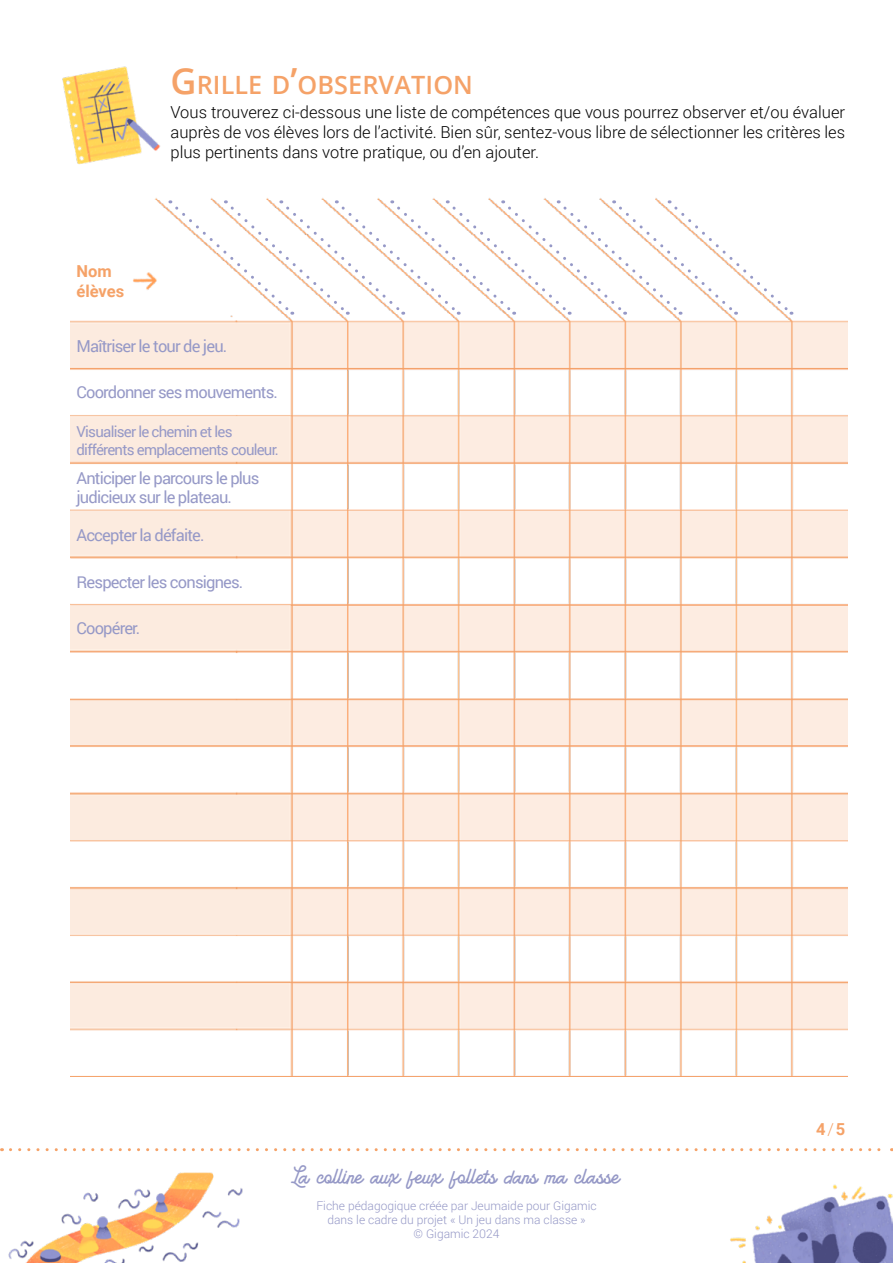
<style>
.page{position:relative;width:893px;height:1263px;background:#fff}
.page>*{position:absolute;margin:0;border:0;box-sizing:border-box;transform-origin:0 0}
.t1{font:600 25.2px "Open Sans";letter-spacing:.005em;color:#f5a268}
.t2{font:24px "American Lemon";color:#9699c7}
.t3{font:300 16.5px/19.8px "Roboto";color:#000;text-align:justify}
.t4{font:16.5px/19.5px "Roboto";letter-spacing:-.05em;color:#9699c7}
.t5{font:700 16.5px/19.8px "Roboto";color:#f5a268}
.t6{font:15px/18px "Roboto";letter-spacing:-.05em;color:#9699c7}
.t7{font:300 12px/14.4px "Roboto";color:#9699c7;text-align:center}
.s1{font-size:36px}
.s2{font-weight:300}
</style>
<div class="page">
<img style="left:70px;top:198px;width:777px;height:878px">
<svg style="left:170px;top:200px;width:622px;height:115px"></svg>
<img style="left:129px;top:271px;width:34px;height:21px">
<img style="left:8px;top:1172px;width:235px;height:91px">
<img style="left:730px;top:1184px;width:163px;height:79px">
<svg style="left:10px;top:1148px;width:882px;height:3px"></svg>
<img style="left:62px;top:66px;width:98px;height:99px">
<p class="t5" style="left:77px;top:261px;width:49px">Nom élèves</p>
<h1 class="t1" style="left:170px;top:68px;width:304px"><span class="s1">G</span> RILLE D<span class="s1">’</span>OBSERVATION</h1>
<p class="t3" style="left:170px;top:102px;width:676px">Vous trouverez ci-dessous une liste de compétences que vous pourrez observer et/ou évaluer auprès de vos élèves lors de l’activité. Bien sûr, sentez-vous libre de sélectionner les critères les plus pertinents dans votre pratique, ou d’en ajouter.</p>
<p class="t4" style="left:77px;top:336px;width:152px">Maîtriser le tour de jeu.</p>
<p class="t4" style="left:77px;top:382px;width:203px">Coordonner ses mouvements.</p>
<p class="t6" style="left:77px;top:422px;width:204px">Visualiser le chemin et les différents emplacements couleur.</p>
<p class="t4" style="left:77px;top:467px;width:184px">Anticiper le parcours le plus judicieux sur le plateau.</p>
<p class="t4" style="left:77px;top:524px;width:130px">Accepter la défaite.</p>
<p class="t4" style="left:77px;top:572px;width:168px">Respecter les consignes.</p>
<p class="t4" style="left:77px;top:618px;width:65px">Coopérer.</p>
<h2 class="t2" style="left:294px;top:1160px;width:327px">La colline aux feux follets dans ma classe</h2>
<p class="t7" style="left:316px;top:1198px;width:282px">Fiche pédagogique créée par Jeumaide pour Gigamic dans le cadre du projet « Un jeu dans ma classe »<br>© Gigamic 2024</p>
<p class="t5" style="left:816px;top:1118px;width:30px">4 <span class="s2">/</span> 5</p>
</div>
